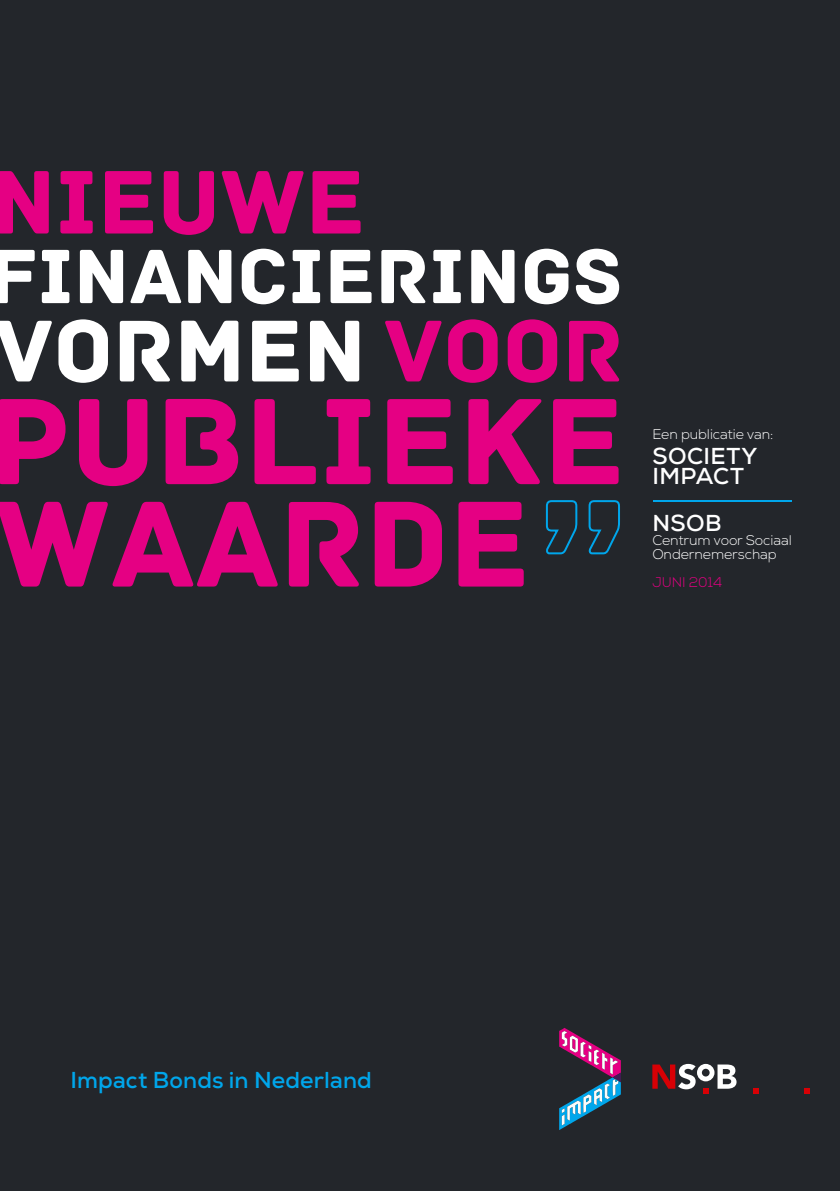
<style>
.page{position:relative;width:840px;height:1191px;background:#fff}
.page>*{position:absolute;margin:0;border:0;box-sizing:border-box;transform-origin:0 0}
.t1{font:129.2px "Archive";color:#e50083}
.t2{font:128.8px "Archive";color:#e50083}
.t3{font:94.8px "Archive";color:#e50083}
.t4{font:92.2px "Archive";color:#fff}
.t5{font:81px "Archive";color:#fff}
.t6{font:700 23px "Nexa";letter-spacing:.005em;color:#00a6eb}
.t7{font:700 23px/20.6px "Nexa";letter-spacing:.02em;color:#fff}
.t8{font:300 14px/14px "Nexa";letter-spacing:-.005em;color:#fff}
.t9{font:300 14px "Nexa";letter-spacing:-.005em;color:#e50083}
.s1{color:#e50083}
</style>
<div class="page">
<div style="left:1px;top:0;width:838px;height:1191px;background:#23262b"></div>
<svg style="left:545px;top:500px;width:75px;height:55px"></svg>
<svg style="left:559px;top:1028px;width:61px;height:102px"></svg>
<hr style="left:652px;top:500px;width:139px;height:2px;background:#00a6eb">
<svg style="left:652px;top:1064px;width:84px;height:30px"></svg>
<svg style="left:753px;top:1088px;width:5px;height:6px"></svg>
<svg style="left:804px;top:1088px;width:5px;height:6px"></svg>
<h3 class="t3" style="left:-9px;top:146px;width:375px">NIEUWE</h3>
<h3 class="t5" style="left:-11px;top:228px;width:634px">FINANCIERINGS</h3>
<h3 class="t4" style="left:-5px;top:296px;width:630px">VORMEN <span class="s1">VOOR</span></h3>
<h1 class="t1" style="left:-11px;top:365px;width:636px">PUBLIEKE</h1>
<h2 class="t2" style="left:-5px;top:468px;width:536px">WAARDE</h2>
<p class="t8" style="left:652px;top:428px;width:122px">Een publicatie van:</p>
<h3 class="t7" style="left:652px;top:445px;width:104px">Soci ety<br>Impact</h3>
<h3 class="t7" style="left:652px;top:512px;width:71px">NSOB</h3>
<p class="t8" style="left:652px;top:533px;width:141px">Centrum voor Sociaal<br>Ondernemerschap</p>
<p class="t9" style="left:652px;top:573px;width:71px">JUNI 2014</p>
<h3 class="t6" style="left:70px;top:1065px;width:303px">Impact Bonds in Nederland</h3>
</div>
